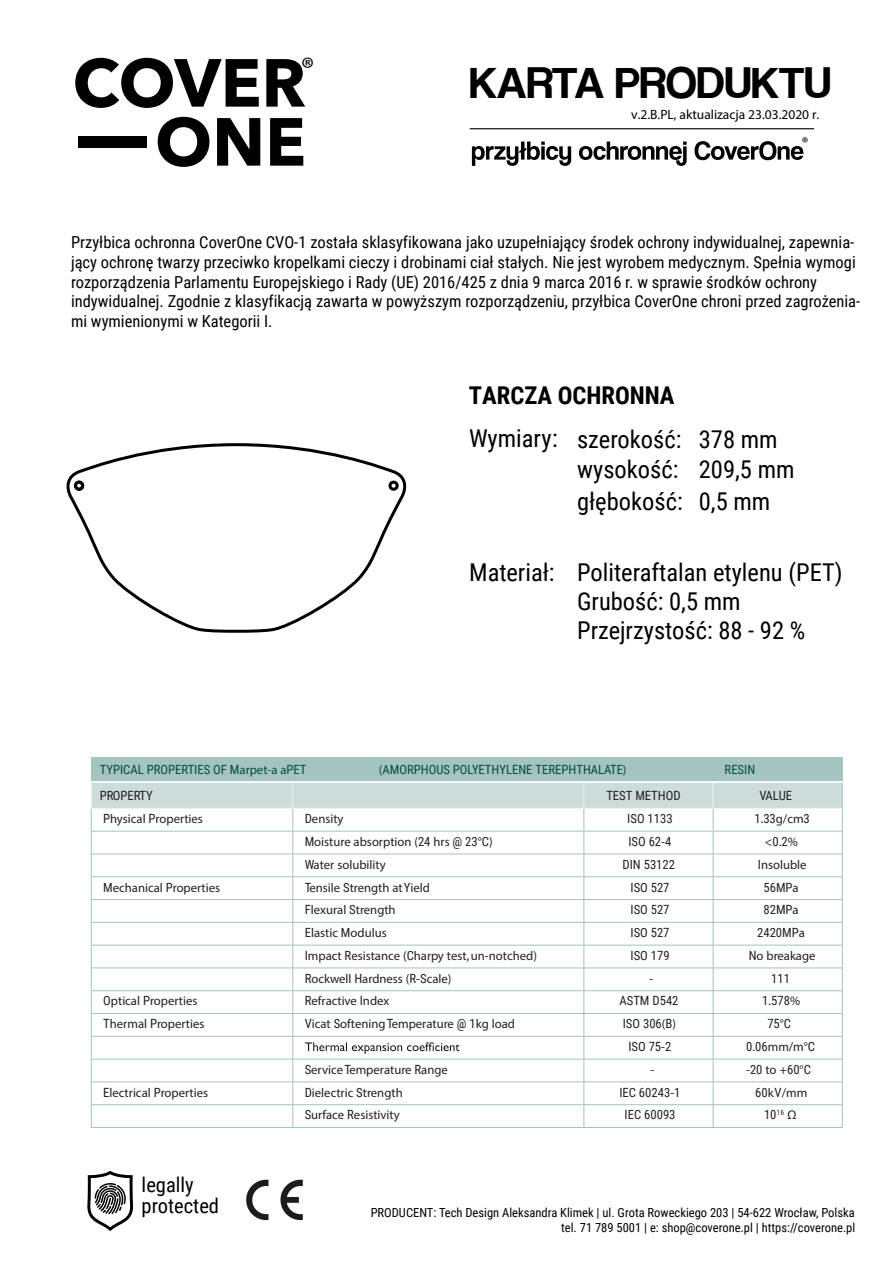
<style>
.page{position:relative;width:893px;height:1263px;background:#fff}
.page>*{position:absolute;margin:0;border:0;box-sizing:border-box;transform-origin:0 0}
.t1{font:45.75px "Coolvetica Rg";color:#000}
.t2{font:31.35px "Myriad Pro";color:#000}
.t3{font:24.45px/29.4px "Roboto Condensed";color:#000}
.t4{font:700 24.45px "Roboto Condensed";color:#000}
.t5{font:20.55px/20.9px "Roboto Condensed";color:#000}
.t6{font:16.5px/19.8px "Roboto Condensed";color:#000}
.t7{font:15.75px "Myriad Pro";color:#000}
.t8{font:13.5px "Myriad Pro";color:#000}
.t9{font:12.75px "Myriad Pro";color:#231f20}
.t10{font:12.75px "Roboto Condensed";color:#231f20}
.t11{font:12.75px "Roboto Condensed";color:#004e43}
.t12{font:12.6px/15.1px "Roboto Condensed";color:#000;text-align:right}
.s1{font-family:"Myriad Pro"}
.s2{font-family:"Roboto Condensed"}
</style>
<div class="page">
<hr style="left:470px;top:128px;width:344px;height:1px;background:#000">
<div style="left:78px;top:136px;width:68px;height:11px;background:#000"></div>
<svg style="left:75px;top:58px;width:184px;height:50px"></svg>
<svg style="left:266px;top:59px;width:39px;height:48px"></svg>
<svg style="left:158px;top:117px;width:51px;height:50px"></svg>
<svg style="left:217px;top:118px;width:43px;height:48px"></svg>
<svg style="left:270px;top:118px;width:33px;height:48px"></svg>
<svg style="left:472px;top:142px;width:99px;height:24px"></svg>
<svg style="left:579px;top:142px;width:108px;height:24px"></svg>
<svg style="left:694px;top:141px;width:109px;height:19px"></svg>
<svg style="left:66px;top:443px;width:341px;height:190px"></svg>
<div style="left:74px;top:481px;width:10px;height:10px;border:3px solid #000;border-radius:50%"></div>
<div style="left:91px;top:757px;width:751px;height:25px;background:#a5c3bf"></div>
<hr style="left:91px;top:1127px;width:202px;height:1px;background:#a5c3bf">
<hr style="left:293px;top:1127px;width:291px;height:1px;background:#a5c3bf">
<hr style="left:584px;top:1127px;width:129px;height:1px;background:#a5c3bf">
<hr style="left:713px;top:1127px;width:129px;height:1px;background:#a5c3bf">
<svg style="left:91px;top:783px;width:752px;height:344px"></svg>
<hr style="left:85px;top:781px;width:770px;height:2px;background:#fff">
<img style="left:246px;top:1179px;width:57px;height:42px">
<svg style="left:87px;top:1171px;width:46px;height:60px"></svg>
<h2 class="t2" style="left:301px;top:49px;width:15px">®</h2>
<h1 class="t1" style="left:470px;top:56px;width:363px">KARTA PRODUKTU</h1>
<p class="t8" style="left:631px;top:106px;width:189px">v.2.B.PL, aktualizacja 23.03.2020 r.</p>
<p class="t7" style="left:802px;top:133px;width:8px">®</p>
<p class="t6" style="left:71px;top:232px;width:791px">Przyłbica ochronna CoverOne CVO-1 została sklasyfikowana jako uzupełniający środek ochrony indywidualnej, zapewnia&shy;jący ochronę twarzy przeciwko kropelkami cieczy i drobinami ciał stałych. Nie jest wyrobem medycznym. Spełnia wymogi rozporządzenia Parlamentu Europejskiego i Rady (UE) 2016/425 z dnia 9 marca 2016 r. w sprawie środków ochrony indywidualnej. Zgodnie z klasyfikacją zawarta w powyższym rozporządzeniu, przyłbica CoverOne chroni przed zagrożenia&shy;mi wymienionymi w Kategorii I.</p>
<h3 class="t4" style="left:469px;top:378px;width:207px">TARCZA OCHRONNA</h3>
<h3 class="t3" style="left:577px;top:423px;width:106px;line-height:30.2px">szerokość: wysokość:</h3>
<h3 class="t3" style="left:577px;top:486px;width:107px">głębokość:</h3>
<h3 class="t3" style="left:469px;top:423px;width:90px">Wymiary:</h3>
<h3 class="t3" style="left:699px;top:423px;width:80px">378 mm</h3>
<h3 class="t3" style="left:699px;top:452px;width:97px;line-height:32.4px">209,5 mm<br>0,5 mm</h3>
<h3 class="t3" style="left:469px;top:556px;width:87px">Materiał:</h3>
<h3 class="t3" style="left:577px;top:556px;width:267px">Politeraftalan etylenu (PET)<br>Grubość: 0,5 mm<br>Przejrzystość: 88 - 92 %</h3>
<p class="t11" style="left:100px;top:760px;width:208px">TYPICAL PROPERTIES OF M<span class="s1">arpet-a a</span>PET</p>
<p class="t11" style="left:379px;top:760px;width:249px"><span class="s1">(</span>AMORPHOUS POLYETHYLENE TEREPHTHALATE<span class="s1">)</span></p>
<p class="t11" style="left:725px;top:760px;width:32px">RESIN</p>
<p class="t10" style="left:100px;top:786px;width:54px">PROPERTY</p>
<p class="t10" style="left:606px;top:786px;width:76px">TEST METHOD</p>
<p class="t10" style="left:759px;top:786px;width:34px">VALUE</p>
<p class="t9" style="left:103px;top:811px;width:101px"><span class="s2">P</span>hysical <span class="s2">P</span>roperties</p>
<p class="t9" style="left:305px;top:811px;width:40px"><span class="s2">D</span>ensity</p>
<p class="t10" style="left:627px;top:810px;width:47px">ISO 1133</p>
<p class="t9" style="left:754px;top:811px;width:57px"><span class="s2">1</span>.<span class="s2">33</span>g/cm<span class="s2">3</span></p>
<p class="t9" style="left:305px;top:834px;width:189px"><span class="s2">M</span>oisture absorption (<span class="s2">24</span> hrs <span class="s2">@ 23</span>°<span class="s2">C</span>)</p>
<p class="t10" style="left:628px;top:832px;width:44px">ISO 62<span class="s1">-</span>4</p>
<p class="t9" style="left:765px;top:834px;width:34px">&lt;<span class="s2">0</span>.<span class="s2">2</span>%</p>
<p class="t9" style="left:305px;top:856px;width:82px"><span class="s2">W</span>ater solubility</p>
<p class="t10" style="left:622px;top:855px;width:54px">DIN 53122</p>
<p class="t9" style="left:758px;top:856px;width:50px"><span class="s2">I</span>nsoluble</p>
<p class="t9" style="left:103px;top:879px;width:118px"><span class="s2">M</span>echanical <span class="s2">P</span>roperties</p>
<p class="t9" style="left:305px;top:879px;width:127px"><span class="s2">T</span>ensile <span class="s2">S</span>trength at<span class="s2">Y</span>ield</p>
<p class="t10" style="left:630px;top:878px;width:41px">ISO 527</p>
<p class="t10" style="left:763px;top:878px;width:37px">56MP<span class="s1">a</span></p>
<p class="t9" style="left:305px;top:902px;width:92px"><span class="s2">F</span>lexural <span class="s2">S</span>trength</p>
<p class="t10" style="left:630px;top:901px;width:41px">ISO 527</p>
<p class="t10" style="left:763px;top:901px;width:37px">82MP<span class="s1">a</span></p>
<p class="t9" style="left:305px;top:925px;width:83px"><span class="s2">E</span>lastic <span class="s2">M</span>odulus</p>
<p class="t10" style="left:630px;top:924px;width:41px">ISO 527</p>
<p class="t10" style="left:757px;top:924px;width:49px">2420MP<span class="s1">a</span></p>
<p class="t9" style="left:305px;top:948px;width:234px"><span class="s2">I</span>mpact <span class="s2">R</span>esistance (<span class="s2">C</span>harpy test,un-notched)</p>
<p class="t10" style="left:630px;top:946px;width:41px">ISO 179</p>
<p class="t9" style="left:749px;top:948px;width:68px"><span class="s2">N</span>o breakage</p>
<p class="t9" style="left:305px;top:970px;width:148px"><span class="s2">R</span>ockwell <span class="s2">H</span>ardness (<span class="s2">R</span>-<span class="s2">S</span>cale)</p>
<p class="t9" style="left:649px;top:970px;width:5px">-</p>
<p class="t10" style="left:771px;top:969px;width:20px">111</p>
<p class="t9" style="left:103px;top:993px;width:96px"><span class="s2">O</span>ptical <span class="s2">P</span>roperties</p>
<p class="t9" style="left:305px;top:993px;width:86px"><span class="s2">R</span>efractive <span class="s2">I</span>ndex</p>
<p class="t10" style="left:619px;top:992px;width:61px">ASTM D542</p>
<p class="t10" style="left:762px;top:992px;width:39px">1<span class="s1">.</span>578<span class="s1">%</span></p>
<p class="t9" style="left:103px;top:1016px;width:103px"><span class="s2">T</span>hermal <span class="s2">P</span>roperties</p>
<p class="t9" style="left:305px;top:1016px;width:212px"><span class="s2">V</span>icat <span class="s2">S</span>oftening<span class="s2">T</span>emperature <span class="s2">@ 1</span>kg load</p>
<p class="t10" style="left:623px;top:1015px;width:55px">ISO 306<span class="s1">(</span>B<span class="s1">)</span></p>
<p class="t10" style="left:767px;top:1015px;width:25px">75<span class="s1">°</span>C</p>
<p class="t10" style="left:628px;top:1037px;width:44px">ISO 75<span class="s1">-</span>2</p>
<p class="t9" style="left:746px;top:1039px;width:70px"><span class="s2">0</span>.<span class="s2">06</span>mm/m°<span class="s2">C</span></p>
<p class="t9" style="left:305px;top:1062px;width:145px"><span class="s2">S</span>ervice<span class="s2">T</span>emperature <span class="s2">R</span>ange</p>
<p class="t9" style="left:651px;top:1062px;width:5px">-</p>
<p class="t9" style="left:746px;top:1062px;width:66px">-<span class="s2">20</span> to +<span class="s2">60</span>°<span class="s2">C</span></p>
<p class="t9" style="left:103px;top:1084px;width:106px"><span class="s2">E</span>lectrical <span class="s2">P</span>roperties</p>
<p class="t9" style="left:305px;top:1084px;width:99px"><span class="s2">D</span>ielectric <span class="s2">S</span>trength</p>
<p class="t10" style="left:619px;top:1083px;width:63px">IEC 60243<span class="s1">-</span>1</p>
<p class="t9" style="left:755px;top:1084px;width:54px"><span class="s2">60</span>k<span class="s2">V</span>/mm</p>
<p class="t9" style="left:305px;top:1107px;width:97px"><span class="s2">S</span>urface <span class="s2">R</span>esistivity</p>
<p class="t10" style="left:625px;top:1106px;width:52px">IEC 60093</p>
<p class="t10" style="left:764px;top:1106px;width:34px">10<sup>16</sup> <span class="s1">Ω</span></p>
<h3 class="t5" style="left:142px;top:1173px;width:79px">legally protected</h3>
<p class="t12" style="left:371px;top:1204px;width:486px">PRODUCENT: Tech Design Aleksandra Klimek | ul. Grota Roweckiego 203 | 54-622 Wrocław, Polska tel. 71 789 5001 | e: shop@coverone.pl | https://coverone.pl</p>
</div>
